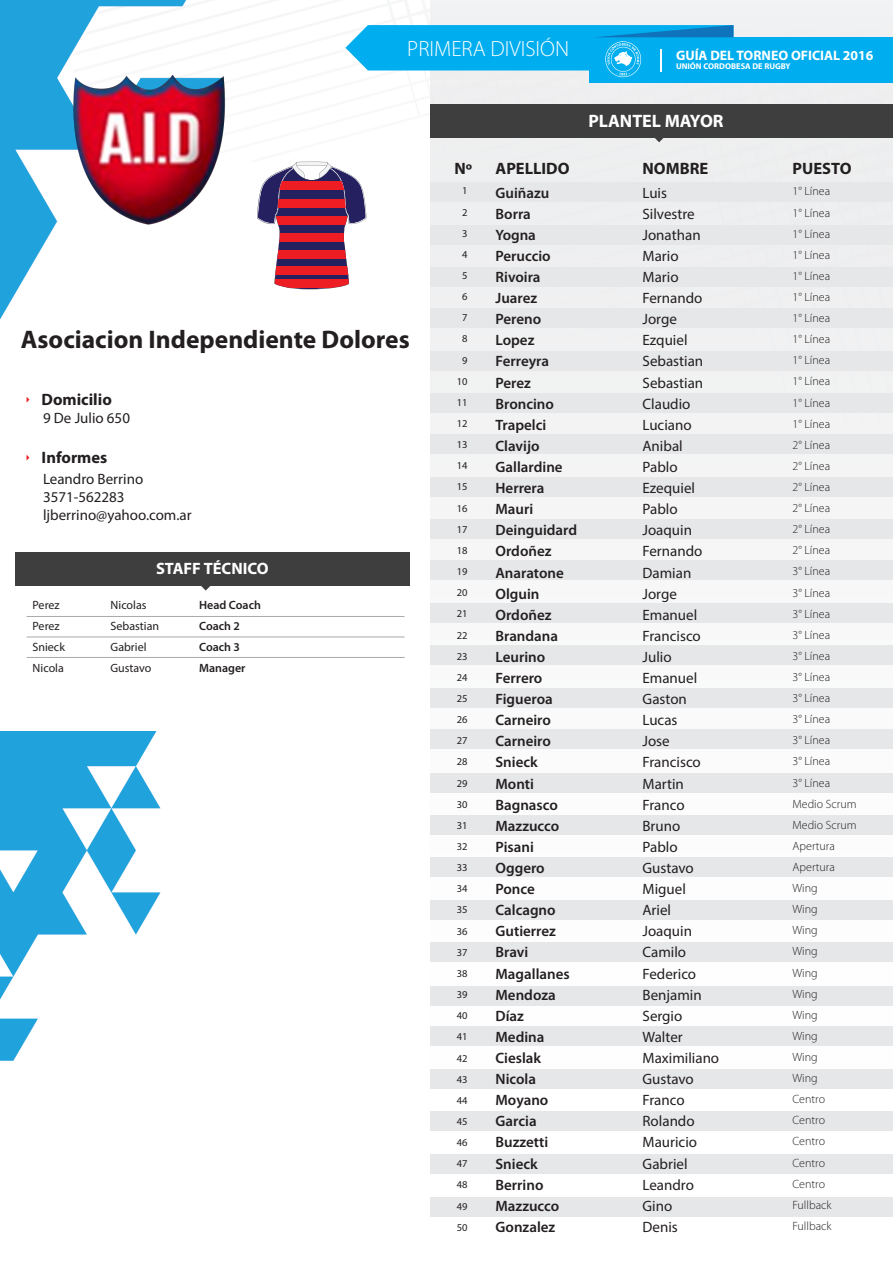
<style>
.page{position:relative;width:893px;height:1263px;background:#fff}
.page>*{position:absolute;margin:0;border:0;box-sizing:border-box;transform-origin:0 0}
.t1{font:700 25.5px "Myriad Pro";color:#231f20}
.t2{font:300 22.05px "Myriad Pro";color:#fff}
.t3{font:700 18px "Myriad Pro";color:#fff}
.t4{font:700 16.5px "Myriad Pro";color:#231f20}
.t5{font:700 16.5px "Myriad Pro";color:#fff}
.t6{font:15px/21.1px "Myriad Pro";color:#231f20}
.t7{font:600 15px/21.1px "Myriad Pro";color:#231f20}
.t8{font:700 13.65px "Myriad Pro";color:#fff}
.t9{font:300 12px/21.1px "Myriad Pro";color:#231f20}
.t10{font:12px/21px "Myriad Pro";color:#231f20}
.t11{font:600 12px/21px "Myriad Pro";color:#231f20}
.t12{font:10.5px/21.1px "Myriad Pro";color:#231f20;text-align:center}
.t13{font:700 8.4px "Myriad Pro";color:#fff}
</style>
<div class="page">
<img style="left:0;top:1px;width:893px;height:1216px">
<div style="left:0;top:444px;width:189px;height:287px;background:#fff"></div>
<div style="left:431px;top:1px;width:462px;height:1179px;background:#f7f7f7"></div>
<div style="left:431px;top:183px;width:462px;height:19px;background:#e6e7e9"></div>
<div style="left:431px;top:225px;width:462px;height:19px;background:#e6e7e9"></div>
<div style="left:431px;top:268px;width:462px;height:19px;background:#e6e7e9"></div>
<div style="left:431px;top:309px;width:462px;height:19px;background:#e6e7e9"></div>
<div style="left:431px;top:351px;width:462px;height:19px;background:#e6e7e9"></div>
<div style="left:431px;top:394px;width:462px;height:19px;background:#e6e7e9"></div>
<div style="left:431px;top:435px;width:462px;height:19px;background:#e6e7e9"></div>
<div style="left:431px;top:477px;width:462px;height:19px;background:#e6e7e9"></div>
<div style="left:431px;top:520px;width:462px;height:19px;background:#e6e7e9"></div>
<div style="left:431px;top:561px;width:462px;height:19px;background:#e6e7e9"></div>
<div style="left:431px;top:603px;width:462px;height:19px;background:#e6e7e9"></div>
<div style="left:431px;top:646px;width:462px;height:19px;background:#e6e7e9"></div>
<div style="left:431px;top:688px;width:462px;height:19px;background:#e6e7e9"></div>
<div style="left:431px;top:729px;width:462px;height:19px;background:#e6e7e9"></div>
<div style="left:431px;top:773px;width:462px;height:19px;background:#e6e7e9"></div>
<div style="left:431px;top:816px;width:462px;height:19px;background:#e6e7e9"></div>
<div style="left:431px;top:857px;width:462px;height:19px;background:#e6e7e9"></div>
<div style="left:431px;top:900px;width:462px;height:19px;background:#e6e7e9"></div>
<div style="left:431px;top:942px;width:462px;height:19px;background:#e6e7e9"></div>
<div style="left:431px;top:986px;width:462px;height:19px;background:#e6e7e9"></div>
<div style="left:431px;top:1026px;width:462px;height:19px;background:#e6e7e9"></div>
<div style="left:431px;top:1069px;width:462px;height:19px;background:#e6e7e9"></div>
<div style="left:431px;top:1112px;width:462px;height:19px;background:#e6e7e9"></div>
<div style="left:431px;top:1154px;width:462px;height:19px;background:#e6e7e9"></div>
<div style="left:431px;top:1197px;width:462px;height:19px;background:#e6e7e9"></div>
<div style="left:431px;top:104px;width:462px;height:33px;background:#3e3e3f"></div>
<svg style="left:653px;top:137px;width:13px;height:5px"></svg>
<svg style="left:27px;top:397px;width:2px;height:6px"></svg>
<div style="left:15px;top:552px;width:395px;height:156px;background:#fff"></div>
<hr style="left:27px;top:616px;width:378px;height:1px;background:#a8a9ad">
<hr style="left:27px;top:637px;width:378px;height:1px;background:#a8a9ad">
<hr style="left:27px;top:657px;width:378px;height:1px;background:#a8a9ad">
<div style="left:15px;top:552px;width:395px;height:33px;background:#3e3e3f"></div>
<svg style="left:199px;top:585px;width:13px;height:6px"></svg>
<div style="left:589px;top:37px;width:304px;height:46px;background:#00aeef"></div>
<svg style="left:345px;top:25px;width:388px;height:52px"></svg>
<img style="left:20px;top:0;width:297px;height:297px">
<svg style="left:257px;top:162px;width:109px;height:127px"></svg>
<svg style="left:274px;top:181px;width:75px;height:9px"></svg>
<div style="left:274px;top:199px;width:75px;height:8px;background:#ee1d23"></div>
<div style="left:274px;top:250px;width:75px;height:9px;background:#ee1d23"></div>
<div style="left:274px;top:266px;width:75px;height:8px;background:#ee1d23"></div>
<div style="left:274px;top:216px;width:75px;height:9px;background:#ee1d23"></div>
<div style="left:274px;top:233px;width:75px;height:8px;background:#ee1d23"></div>
<div style="left:274px;top:280px;width:75px;height:8px;background:#ee1d23"></div>
<h2 class="t2" style="left:407px;top:36px;width:163px">PRIMERA DIVISIÓN</h2>
<p class="t8" style="left:676px;top:47px;width:199px">GUÍA DEL TORNEO OFICIAL 2016</p>
<p class="t13" style="left:676px;top:60px;width:116px">UNIÓN CORDOBESA DE RUGBY</p>
<p class="t3" style="left:588px;top:109px;width:137px">PLANTEL MAYOR</p>
<h1 class="t1" style="left:21px;top:323px;width:390px">Asociacion Independiente Dolores</h1>
<p class="t4" style="left:42px;top:389px;width:72px">Domicilio</p>
<p class="t6" style="left:43px;top:407px;width:88px">9 De Julio 650</p>
<p class="t4" style="left:42px;top:447px;width:67px">Informes</p>
<p class="t6" style="left:43px;top:470px;width:150px;line-height:18px">Leandro Berrino<br>3571-562283 ljberrino@yahoo.com.ar</p>
<p class="t5" style="left:156px;top:558px;width:114px">STAFF TÉCNICO</p>
<p class="t10" style="left:33px;top:594px;width:34px">Perez<br>Perez<br>Snieck<br>Nicola</p>
<p class="t10" style="left:111px;top:594px;width:50px">Nicolas<br>Sebastian<br>Gabriel<br>Gustavo</p>
<p class="t11" style="left:199px;top:594px;width:63px">Head Coach<br>Coach 2<br>Coach 3<br>Manager</p>
<p class="t4" style="left:454px;top:158px;width:19px">Nº</p>
<p class="t4" style="left:495px;top:158px;width:76px">APELLIDO</p>
<p class="t4" style="left:642px;top:158px;width:67px">NOMBRE</p>
<p class="t4" style="left:792px;top:158px;width:60px">PUESTO</p>
<p class="t12" style="left:457px;top:180px;width:12px">1<br>2<br>3<br>4<br>5<br>6<br>7<br>8<br>9<br>10<br>11<br>12<br>13<br>14<br>15<br>16<br>17<br>18<br>19<br>20<br>21<br>22<br>23<br>24<br>25<br>26<br>27<br>28<br>29<br>30<br>31<br>32<br>33<br>34<br>35<br>36<br>37<br>38<br>39<br>40<br>41<br>42<br>43<br>44<br>45<br>46<br>47<br>48<br>49<br>50</p>
<p class="t7" style="left:495px;top:182px;width:83px">Guiñazu<br>Borra<br>Yogna<br>Peruccio<br>Rivoira<br>Juarez<br>Pereno<br>Lopez<br>Ferreyra<br>Perez<br>Broncino<br>Trapelci<br>Clavijo<br>Gallardine<br>Herrera<br>Mauri<br>Deinguidard<br>Ordoñez<br>Anaratone<br>Olguin<br>Ordoñez<br>Brandana<br>Leurino<br>Ferrero<br>Figueroa<br>Carneiro<br>Carneiro<br>Snieck<br>Monti<br>Bagnasco<br>Mazzucco<br>Pisani<br>Oggero<br>Ponce<br>Calcagno<br>Gutierrez<br>Bravi<br>Magallanes<br>Mendoza<br>Díaz<br>Medina<br>Cieslak<br>Nicola<br>Moyano<br>Garcia<br>Buzzetti<br>Snieck<br>Berrino<br>Mazzucco<br>Gonzalez</p>
<p class="t6" style="left:642px;top:182px;width:78px">Luis<br>Silvestre<br>Jonathan<br>Mario<br>Mario<br>Fernando<br>Jorge<br>Ezquiel<br>Sebastian<br>Sebastian<br>Claudio<br>Luciano<br>Anibal<br>Pablo<br>Ezequiel<br>Pablo<br>Joaquin<br>Fernando<br>Damian<br>Jorge<br>Emanuel<br>Francisco<br>Julio<br>Emanuel<br>Gaston<br>Lucas<br>Jose<br>Francisco<br>Martin<br>Franco<br>Bruno<br>Pablo<br>Gustavo<br>Miguel<br>Ariel<br>Joaquin<br>Camilo<br>Federico<br>Benjamin<br>Sergio<br>Walter<br>Maximiliano<br>Gustavo<br>Franco<br>Rolando<br>Mauricio<br>Gabriel<br>Leandro<br>Gino<br>Denis</p>
<p class="t9" style="left:792px;top:181px;width:66px">1° Línea<br>1° Línea<br>1° Línea<br>1° Línea<br>1° Línea<br>1° Línea<br>1° Línea<br>1° Línea<br>1° Línea<br>1° Línea<br>1° Línea<br>1° Línea<br>2° Línea<br>2° Línea<br>2° Línea<br>2° Línea<br>2° Línea<br>2° Línea<br>3° Línea<br>3° Línea<br>3° Línea<br>3° Línea<br>3° Línea<br>3° Línea<br>3° Línea<br>3° Línea<br>3° Línea<br>3° Línea<br>3° Línea<br>Medio Scrum<br>Medio Scrum<br>Apertura<br>Apertura<br>Wing<br>Wing<br>Wing<br>Wing<br>Wing<br>Wing<br>Wing<br>Wing<br>Wing<br>Wing<br>Centro<br>Centro<br>Centro<br>Centro<br>Centro<br>Fullback<br>Fullback</p>
</div>
